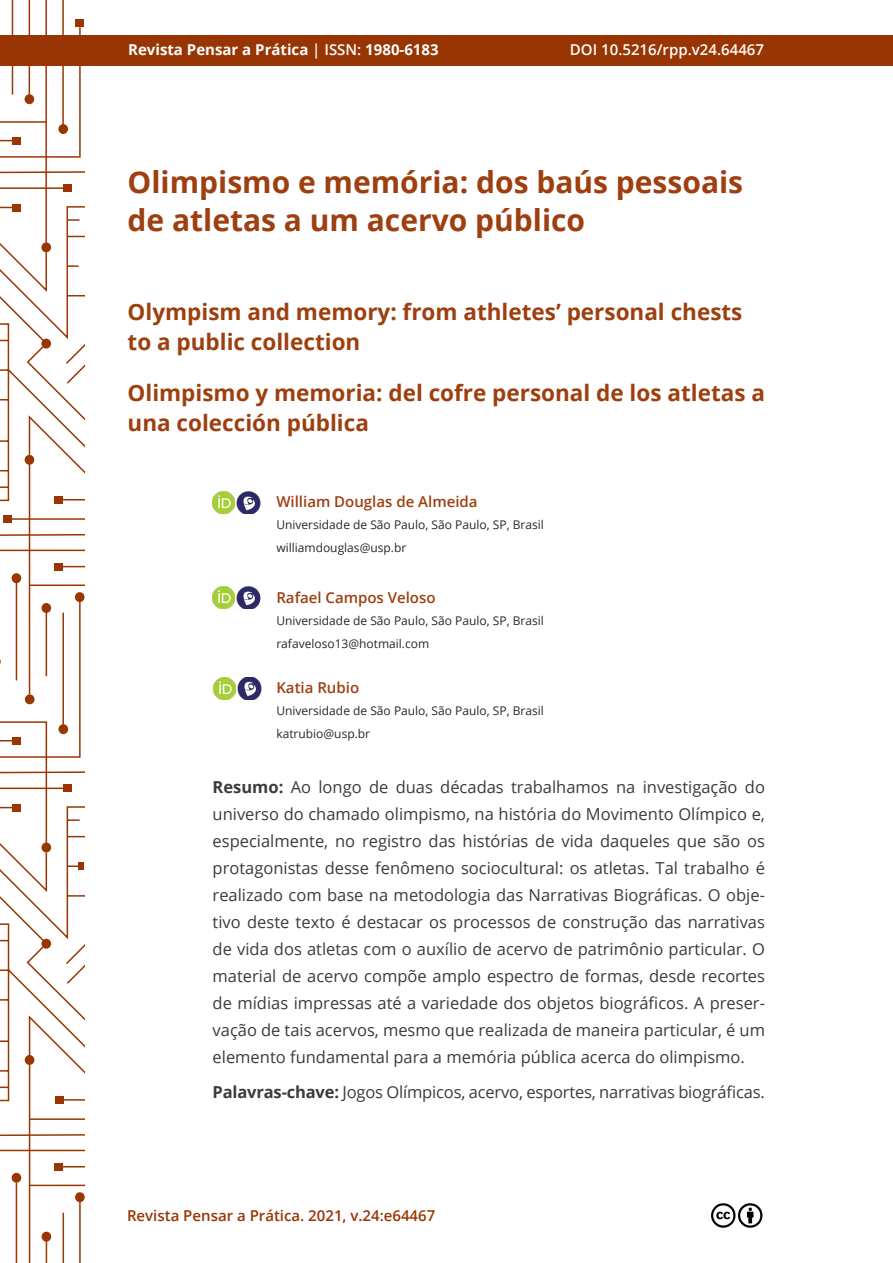
<style>
.page{position:relative;width:893px;height:1263px;background:#fff}
.page>*{position:absolute;margin:0;border:0;box-sizing:border-box;transform-origin:0 0}
.t1{font:700 30px/37.5px "Open Sans";color:#9e3f0f}
.t2{font:700 22.5px/30px "Open Sans";color:#9e3f0f}
.t3{font:16.5px/27px "Open Sans";letter-spacing:-.01em;color:#3c3b3b;text-align:justify}
.t4{font:600 15px "Open Sans";color:#9e3f0f}
.t5{font:600 15px "Open Sans";color:#983503}
.t6{font:700 15px "Open Sans";color:#fff}
.t7{font:600 15px "Open Sans";color:#fff}
.t8{font:12px/22.5px "Open Sans";color:#282827}
.s1{font-weight:600}
.s2{font-weight:700}
</style>
<div class="page">
<div style="left:0;top:35px;width:893px;height:30px;background:#983503"></div>
<hr style="left:12px;top:1px;width:1px;height:94px;background:#993603">
<hr style="left:29px;top:1px;width:1px;height:94px;background:#993603">
<hr style="left:45px;top:1px;width:2px;height:242px;background:#993603">
<hr style="left:62px;top:1px;width:2px;height:123px;background:#993603">
<svg style="left:0;top:26px;width:84px;height:94px"></svg>
<div style="left:76px;top:19px;width:8px;height:8px;background:#993603"></div>
<svg style="left:0;top:120px;width:84px;height:203px"></svg>
<svg style="left:0;top:323px;width:84px;height:398px"></svg>
<svg style="left:0;top:721px;width:84px;height:541px"></svg>
<div style="left:42px;top:1232px;width:9px;height:9px;background:#993603;border-radius:50%"></div>
<svg style="left:0;top:923px;width:84px;height:314px"></svg>
<div style="left:79px;top:862px;width:5px;height:8px;background:#993603"></div>
<svg style="left:711px;top:1203px;width:52px;height:25px"></svg>
<img style="left:214px;top:677px;width:20px;height:22px">
<img style="left:234px;top:677px;width:28px;height:22px">
<img style="left:213px;top:492px;width:20px;height:22px">
<img style="left:233px;top:492px;width:28px;height:22px">
<img style="left:213px;top:587px;width:20px;height:22px">
<img style="left:233px;top:587px;width:28px;height:22px">
<p class="t6" style="left:128px;top:39px;width:312px">Revista Pensar a Prática <span class="s1">| ISSN:</span> 1980-6183</p>
<p class="t7" style="left:570px;top:39px;width:196px">DOI 10.5216/rpp.v24.64467</p>
<h1 class="t1" style="left:128px;top:163px;width:617px">Olimpismo e memória: dos baús pessoais de atletas a um acervo público</h1>
<h2 class="t2" style="left:128px;top:296px;width:616px">Olympism and memory: from athletes’ personal chests to a public collection</h2>
<h2 class="t2" style="left:128px;top:377px;width:639px">Olimpismo y memoria: del cofre personal de los atletas a una colección pública</h2>
<p class="t4" style="left:276px;top:491px;width:203px">William Douglas de Almeida</p>
<p class="t8" style="left:276px;top:513px;width:269px">Universidade de São Paulo, São Paulo, SP, Brasil williamdouglas@usp.br</p>
<p class="t4" style="left:276px;top:587px;width:161px">Rafael Campos Veloso</p>
<p class="t8" style="left:276px;top:609px;width:269px">Universidade de São Paulo, São Paulo, SP, Brasil rafaveloso13@hotmail.com</p>
<p class="t4" style="left:276px;top:677px;width:84px">Katia Rubio</p>
<p class="t8" style="left:276px;top:699px;width:269px">Universidade de São Paulo, São Paulo, SP, Brasil katrubio@usp.br</p>
<p class="t3" style="left:213px;top:773px;width:554px"><span class="s2">Resumo:</span> Ao longo de duas décadas trabalhamos na investigação do universo do chamado olimpismo, na história do Movimento Olímpico e, especialmente, no registro das histórias de vida daqueles que são os protagonistas desse fenômeno sociocultural: os atletas. Tal trabalho é realizado com base na metodologia das Narrativas Biográficas. O obje&shy;tivo deste texto é destacar os processos de construção das narrativas de vida dos atletas com o auxílio de acervo de patrimônio particular. O material de acervo compõe amplo espectro de formas, desde recortes de mídias impressas até a variedade dos objetos biográficos. A preser&shy;vação de tais acervos, mesmo que realizada de maneira particular, é um elemento fundamental para a memória pública acerca do olimpismo.</p>
<p class="t3" style="left:213px;top:1078px;width:554px"><span class="s2">Palavras-chave:</span> Jogos Olímpicos, acervo, esportes, narrativas biográficas.</p>
<p class="t5" style="left:127px;top:1205px;width:310px">Revista Pensar a Prática. 2021, v.24:e64467</p>
</div>
